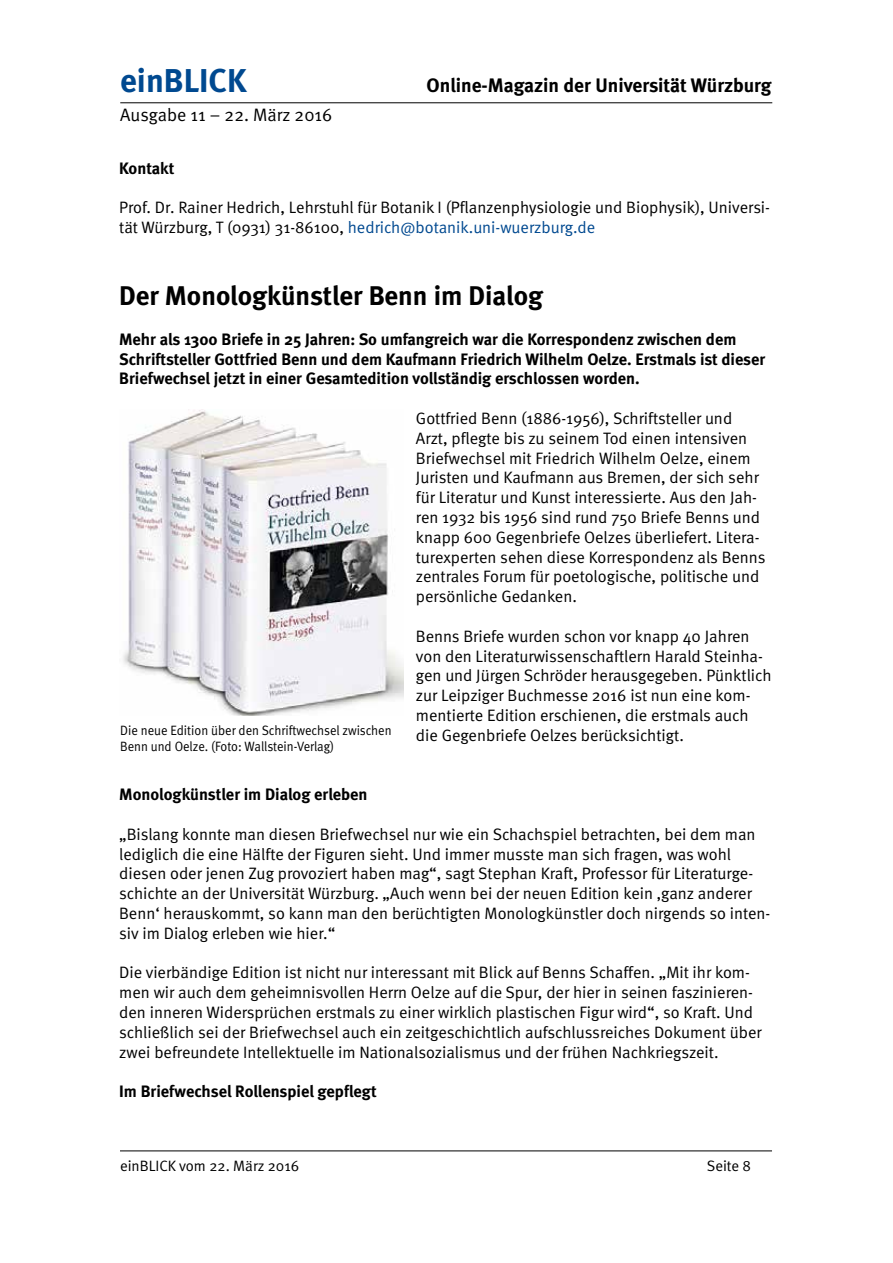
<style>
.page{position:relative;width:893px;height:1263px;background:#fff}
.page>*{position:absolute;margin:0;border:0;box-sizing:border-box;transform-origin:0 0}
.t1{font:700 33px "Meta";color:#004990}
.t2{font:700 27px "Meta";color:#000}
.t3{font:700 19.5px "Meta";color:#000}
.t4{font:18px "Meta Normal";color:#000}
.t5{font:16.5px/19.8px "Meta Normal";color:#000}
.t6{font:700 16.5px/19.8px "Meta";color:#000}
.t7{font:15px "Meta Normal";color:#000}
.t8{font:13.5px/16.2px "Meta Normal";color:#000;scale:.94 1}
.s1{color:#004990}
</style>
<div class="page">
<hr style="left:120px;top:102px;width:652px;height:1px;background:#000">
<hr style="left:120px;top:1150px;width:652px;height:1px;background:#000">
<img style="left:123px;top:410px;width:281px;height:305px">
<h1 class="t1" style="left:120px;top:61px;width:128px">einBLICK</h1>
<p class="t3" style="left:427px;top:74px;width:346px">Online-Magazin der Universität Würzburg</p>
<p class="t4" style="left:120px;top:105px;width:214px">Ausgabe 11 – 22. März 2016</p>
<p class="t6" style="left:119px;top:158px;width:57px">Kontakt</p>
<p class="t5" style="left:119px;top:197px;width:652px">Prof. Dr. Rainer Hedrich, Lehrstuhl für Botanik I (Pflanzenphysiologie und Biophysik), Universi&shy;tät Würzburg, T (0931) 31-86100, <span class="s1">hedrich@botanik.uni-wuerzburg.de</span></p>
<h2 class="t2" style="left:119px;top:280px;width:425px">Der Monologkünstler Benn im Dialog</h2>
<p class="t6" style="left:119px;top:329px;width:648px">Mehr als 1300 Briefe in 25 Jahren: So umfangreich war die Korrespondenz zwischen dem<br>Schriftsteller Gottfried Benn und dem Kaufmann Friedrich Wilhelm Oelze. Erstmals ist dieser<br>Briefwechsel jetzt in einer Gesamtedition vollständig erschlossen worden.</p>
<p class="t5" style="left:416px;top:408px;width:351px">Gottfried Benn (1886-1956), Schriftsteller und Arzt, pflegte bis zu seinem Tod einen intensiven Briefwechsel mit Friedrich Wilhelm Oelze, einem Juristen und Kaufmann aus Bremen, der sich sehr für Literatur und Kunst interessierte. Aus den Jah&shy;ren 1932 bis 1956 sind rund 750 Briefe Benns und knapp 600 Gegenbriefe Oelzes überliefert. Litera&shy;turexperten sehen diese Korrespondenz als Benns zentrales Forum für poetologische, politische und persönliche Gedanken.</p>
<p class="t5" style="left:416px;top:626px;width:357px">Benns Briefe wurden schon vor knapp 40 Jahren von den Literaturwissenschaftlern Harald Steinha&shy;gen und Jürgen Schröder herausgegeben. Pünktlich zur Leipziger Buchmesse 2016 ist nun eine kom&shy;mentierte Edition erschienen, die erstmals auch die Gegenbriefe Oelzes berücksichtigt.</p>
<p class="t8" style="left:120px;top:722px;width:290px">Die neue Edition über den Schriftwechsel zwischen<br>Benn und Oelze. (Foto: Wallstein-Verlag)</p>
<p class="t6" style="left:119px;top:784px;width:250px">Monologkünstler im Dialog erleben</p>
<p class="t5" style="left:119px;top:824px;width:653px">„Bislang konnte man diesen Briefwechsel nur wie ein Schachspiel betrachten, bei dem man lediglich die eine Hälfte der Figuren sieht. Und immer musste man sich fragen, was wohl diesen oder jenen Zug provoziert haben mag“, sagt Stephan Kraft, Professor für Literaturge&shy;schichte an der Universität Würzburg. „Auch wenn bei der neuen Edition kein ‚ganz anderer Benn‘ herauskommt, so kann man den berüchtigten Monologkünstler doch nirgends so inten&shy;siv im Dialog erleben wie hier.“</p>
<p class="t5" style="left:119px;top:962px;width:644px">Die vierbändige Edition ist nicht nur interessant mit Blick auf Benns Schaffen. „Mit ihr kom&shy;men wir auch dem geheimnisvollen Herrn Oelze auf die Spur, der hier in seinen faszinieren&shy;den inneren Widersprüchen erstmals zu einer wirklich plastischen Figur wird“, so Kraft. Und schließlich sei der Briefwechsel auch ein zeitgeschichtlich aufschlussreiches Dokument über zwei befreundete Intellektuelle im Nationalsozialismus und der frühen Nachkriegszeit.</p>
<p class="t6" style="left:119px;top:1081px;width:259px">Im Briefwechsel Rollenspiel gepflegt</p>
<p class="t7" style="left:120px;top:1157px;width:181px">einBLICK vom 22. März 2016</p>
<p class="t7" style="left:707px;top:1157px;width:46px">Seite 8</p>
</div>
